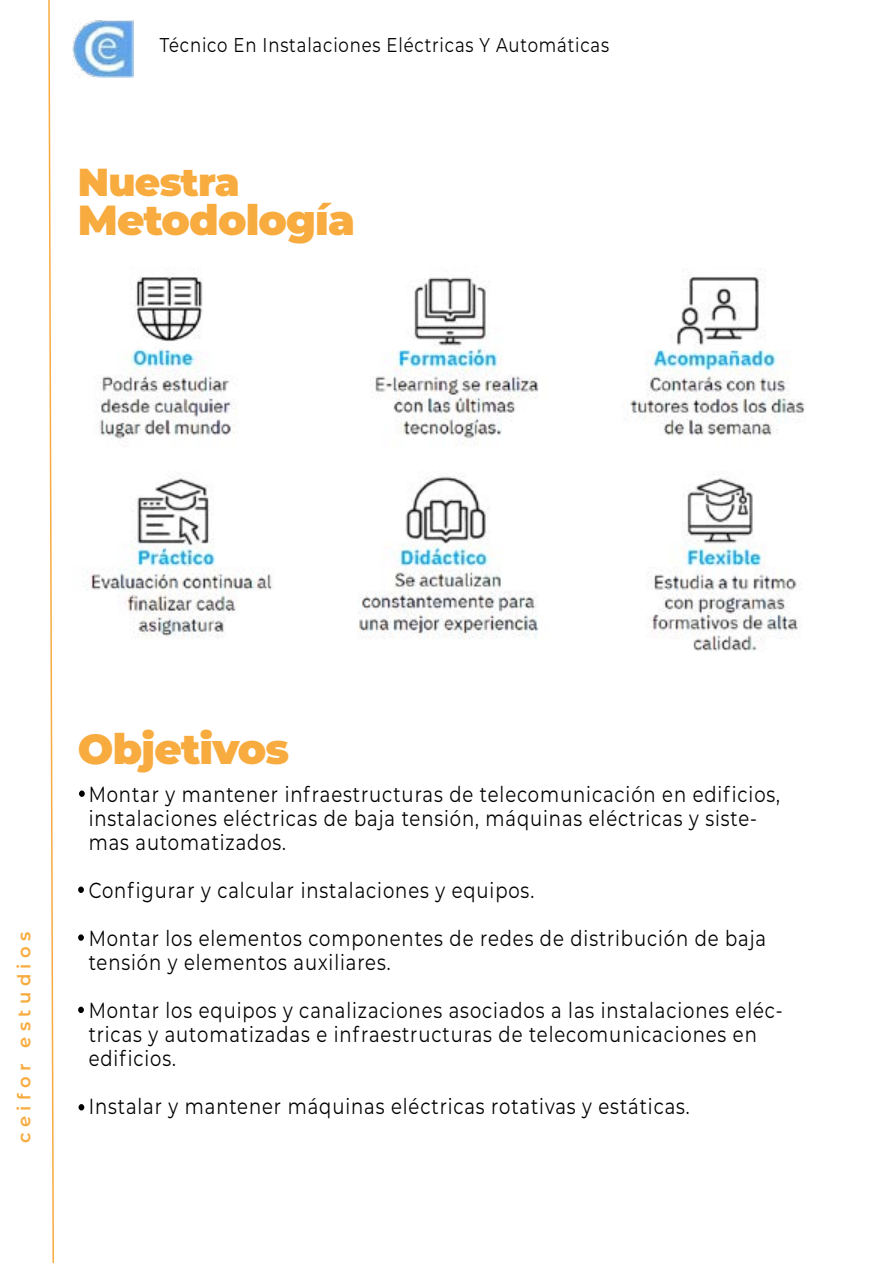
<style>
.page{position:relative;width:893px;height:1263px;background:#fff}
.page>*{position:absolute;margin:0;border:0;box-sizing:border-box;transform-origin:0 0}
.t1{font:900 42px "Montserrat";letter-spacing:-.02em;color:#f8ab3e}
.t2{font:900 39px "Montserrat";letter-spacing:-.02em;color:#f8ab3e}
.t3{font:21.75px/24px "Montserrat";letter-spacing:.05em;color:#000;scale:.83 1}
.t4{font:19.95px "Montserrat";letter-spacing:.05em;color:#000;scale:.83 1}
.t5{font:600 18px "Montserrat Alternates";letter-spacing:.3em;color:#f8ab3e}
</style>
<div class="page">
<img style="left:85px;top:270px;width:720px;height:381px">
<img style="left:72px;top:20px;width:62px;height:57px">
<svg style="left:48px;top:0;width:6px;height:1263px"></svg>
<div style="left:79px;top:790px;width:6px;height:7px;border:2px solid #000;border-radius:50%"></div>
<div style="left:78px;top:886px;width:6px;height:7px;border:2px solid #000;border-radius:50%"></div>
<div style="left:78px;top:934px;width:6px;height:7px;border:2px solid #000;border-radius:50%"></div>
<svg style="left:78px;top:1007px;width:6px;height:6px"></svg>
<svg style="left:79px;top:1104px;width:5px;height:6px"></svg>
<p class="t4" style="left:160px;top:31px;width:543px">Técnico En Instalaciones Eléctricas Y Automáticas</p>
<h2 class="t2" style="left:78px;top:153px;width:163px">Nuestra</h2>
<h1 class="t1" style="left:78px;top:188px;width:278px">Metodología</h1>
<p class="t5" style="left:11px;top:1143px;width:213px;rotate:-90deg">ceifor estudios</p>
<h1 class="t1" style="left:78px;top:718px;width:213px">Objetivos</h1>
<p class="t3" style="left:89px;top:782px;width:834px">Montar y mantener infraestructuras de telecomunicación en edificios, instalaciones eléctricas de baja tensión, máquinas eléctricas y siste&shy;mas automatizados.</p>
<p class="t3" style="left:89px;top:878px;width:538px">Configurar y calcular instalaciones y equipos.</p>
<p class="t3" style="left:89px;top:926px;width:818px">Montar los elementos componentes de redes de distribución de baja tensión y elementos auxiliares.</p>
<p class="t3" style="left:89px;top:998px;width:838px">Montar los equipos y canalizaciones asociados a las instalaciones eléc&shy;tricas y automatizadas e infraestructuras de telecomunicaciones en edificios.</p>
<p class="t3" style="left:89px;top:1094px;width:726px">Instalar y mantener máquinas eléctricas rotativas y estáticas.</p>
</div>
